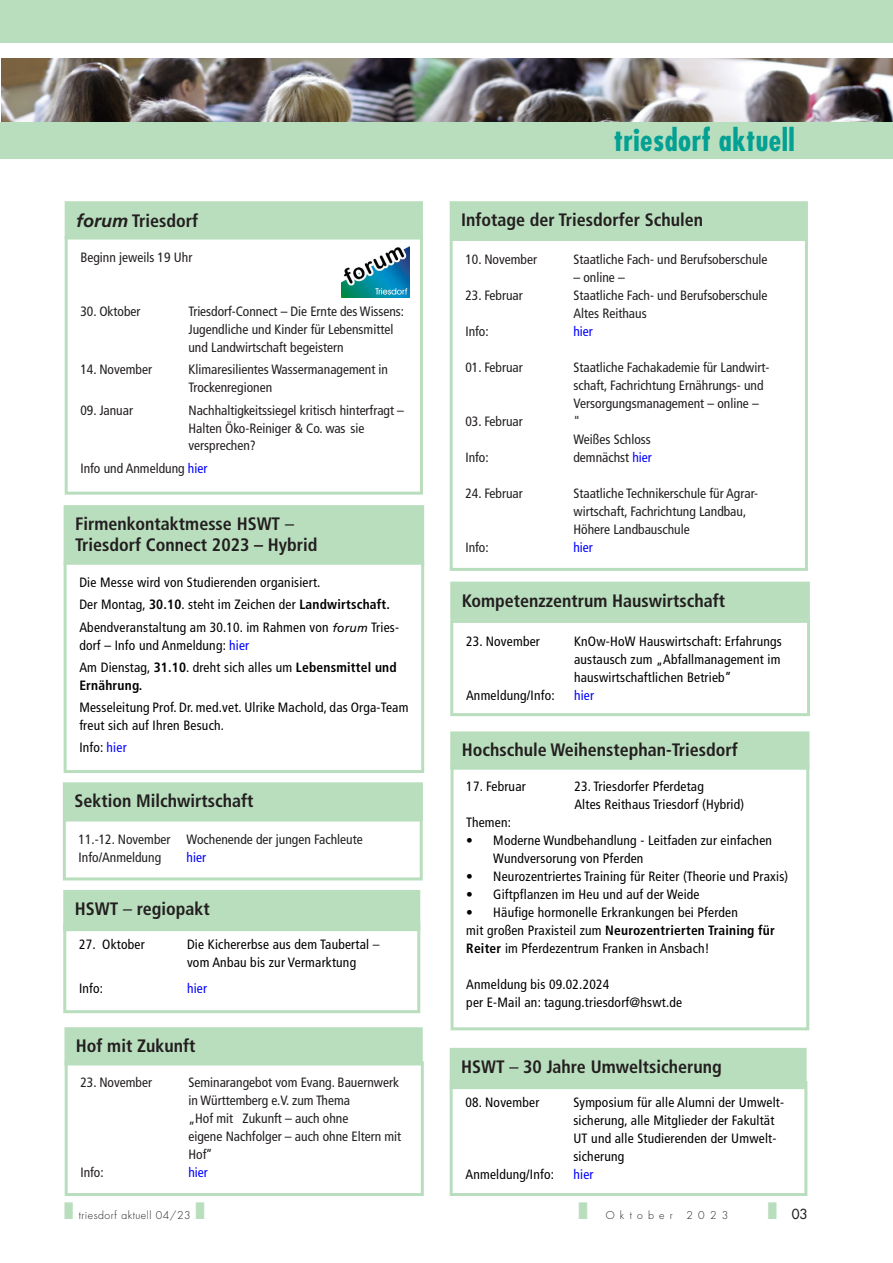
<style>
.page{position:relative;width:893px;height:1263px;background:#fff}
.page>*{position:absolute;margin:0;border:0;box-sizing:border-box;transform-origin:0 0}
.t1{font:700 condensed 30px "Futura";letter-spacing:.015em;color:#03a094}
.t2{font:700 condensed 18px/21px "Frutiger";color:#231f20}
.t3{font:condensed 13.5px/18px "Frutiger";letter-spacing:.015em;color:#000}
.t4{font:condensed 13.5px/18px "Frutiger";color:#231f20}
.t5{font:condensed 13.5px "Frutiger";color:#00f}
.t6{font:700 condensed 13.5px "Frutiger";letter-spacing:.015em;color:#000}
.t7{font:13.5px "Futura";color:#231f20}
.t8{font:300 10.5px "Futura";letter-spacing:.05em;color:#231f20}
.t9{font:300 10.5px "Futura";letter-spacing:.5em;color:#231f20}
.s1{color:#00f}
.s2{font-style:italic;font-stretch:normal}
.s3{font-weight:400}
.s4{font-weight:700}
.s5{font-style:italic;font-stretch:normal;font-size:12px}
.s6{color:#231f20}
</style>
<div class="page">
<div style="left:452px;top:583px;width:356px;height:35px;background:#b9debd"></div>
<div style="left:450px;top:582px;width:360px;height:38px;border:3px solid #b9debd"></div>
<div style="left:450px;top:620px;width:360px;height:96px;border:3px solid #b9debd"></div>
<div style="left:0;top:0;width:893px;height:43px;background:#b9debd"></div>
<img style="left:1px;top:58px;width:892px;height:64px">
<div style="left:0;top:122px;width:893px;height:36px;background:#b9debd"></div>
<div style="left:66px;top:203px;width:355px;height:35px;background:#b9debd"></div>
<div style="left:65px;top:201px;width:358px;height:38px;border:3px solid #b9debd"></div>
<div style="left:65px;top:236px;width:358px;height:259px;border:3px solid #b9debd"></div>
<img style="left:341px;top:246px;width:68px;height:51px">
<div style="left:451px;top:203px;width:355px;height:35px;background:#b9debd"></div>
<div style="left:450px;top:201px;width:358px;height:38px;border:3px solid #b9debd"></div>
<div style="left:450px;top:238px;width:358px;height:333px;border:3px solid #b9debd"></div>
<div style="left:65px;top:891px;width:354px;height:39px;background:#b9debd"></div>
<div style="left:63px;top:890px;width:357px;height:41px;border:3px solid #b9debd"></div>
<div style="left:63px;top:923px;width:357px;height:90px;border:3px solid #b9debd"></div>
<div style="left:64px;top:784px;width:357px;height:35px;background:#b9debd"></div>
<div style="left:63px;top:782px;width:360px;height:38px;border:3px solid #b9debd"></div>
<div style="left:63px;top:818px;width:360px;height:62px;border:3px solid #b9debd"></div>
<div style="left:66px;top:1029px;width:355px;height:35px;background:#b9debd"></div>
<div style="left:64px;top:1027px;width:359px;height:38px;border:3px solid #b9debd"></div>
<div style="left:65px;top:1061px;width:359px;height:135px;border:3px solid #b9debd"></div>
<div style="left:65px;top:507px;width:358px;height:56px;background:#b9debd"></div>
<div style="left:64px;top:505px;width:360px;height:60px;border:3px solid #b9debd"></div>
<div style="left:64px;top:561px;width:360px;height:212px;border:3px solid #b9debd"></div>
<div style="left:452px;top:733px;width:356px;height:35px;background:#b9debd"></div>
<div style="left:450px;top:731px;width:359px;height:39px;border:3px solid #b9debd"></div>
<div style="left:451px;top:765px;width:358px;height:265px;border:3px solid #b9debd"></div>
<div style="left:451px;top:1049px;width:354px;height:38px;background:#b9debd"></div>
<div style="left:450px;top:1048px;width:357px;height:41px;border:3px solid #b9debd"></div>
<div style="left:450px;top:1081px;width:357px;height:115px;border:3px solid #b9debd"></div>
<h1 class="t1" style="left:614px;top:120px;width:182px">triesdorf aktuell</h1>
<h2 class="t2" style="left:461px;top:209px;width:243px">Infotage der Triesdorfer Schulen</h2>
<p class="t4" style="left:465px;top:250px;width:73px">10. November</p>
<p class="t4" style="left:573px;top:250px;width:196px">Staatliche Fach- und Berufsoberschule</p>
<p class="t4" style="left:573px;top:268px;width:53px">– online –</p>
<p class="t4" style="left:465px;top:286px;width:59px">23. Februar</p>
<p class="t4" style="left:573px;top:286px;width:196px">Staatliche Fach- und Berufsoberschule<br>Altes Reithaus</p>
<p class="t4" style="left:465px;top:322px;width:25px">Info:</p>
<p class="t5" style="left:573px;top:323px;width:21px">hier</p>
<p class="t4" style="left:465px;top:358px;width:59px">01. Februar</p>
<p class="t4" style="left:573px;top:358px;width:198px">Staatliche Fachakademie für Landwirt&shy;schaft, Fachrichtung Ernährungs- und<br>Versorgungsmanagement – online –</p>
<p class="t4" style="left:465px;top:412px;width:59px">03. Februar</p>
<p class="t4" style="left:573px;top:412px;width:79px">"<br>Weißes Schloss</p>
<p class="t4" style="left:465px;top:448px;width:25px">Info:</p>
<p class="t4" style="left:573px;top:448px;width:80px">demnächst <span class="s1">hier</span></p>
<p class="t4" style="left:465px;top:484px;width:59px">24. Februar</p>
<p class="t4" style="left:573px;top:484px;width:186px">Staatliche Technikerschule für Agrar&shy;wirtschaft, Fachrichtung Landbau,<br>Höhere Landbauschule</p>
<p class="t4" style="left:465px;top:538px;width:25px">Info:</p>
<p class="t5" style="left:573px;top:539px;width:21px">hier</p>
<h2 class="t2" style="left:76px;top:210px;width:123px"><span class="s2">forum</span> Triesdorf</h2>
<p class="t4" style="left:80px;top:248px;width:113px">Beginn jeweils 19 Uhr</p>
<p class="t4" style="left:80px;top:302px;width:62px">30. Oktober</p>
<p class="t4" style="left:188px;top:302px;width:217px">Triesdorf-Connect – Die Ernte des Wissens:<br>Jugendliche und Kinder für Lebensmittel und Landwirtschaft begeistern</p>
<p class="t4" style="left:80px;top:361px;width:73px">14. November</p>
<p class="t4" style="left:188px;top:361px;width:201px">Klimaresilientes Wassermanagement in<br>Trockenregionen</p>
<p class="t4" style="left:80px;top:401px;width:54px">09. Januar</p>
<p class="t4" style="left:188px;top:401px;width:217px">Nachhaltigkeitssiegel kritisch hinterfragt –<br>Halten Öko-Reiniger &amp; Co. was sie versprechen?</p>
<p class="t4" style="left:80px;top:459px;width:129px">Info und Anmeldung <span class="s1">hier</span></p>
<h2 class="t2" style="left:75px;top:513px;width:244px">Firmenkontaktmesse HSWT <span class="s3">–<br></span>Triesdorf Connect 2023 – Hybrid</h2>
<p class="t3" style="left:79px;top:571px;width:321px;line-height:22.2px">Die Messe wird von Studierenden organisiert.<br>Der Montag, <span class="s4">30.10</span>. steht im Zeichen der <span class="s4">Landwirtschaft.<br></span>Abendveranstaltung am 30.10. im Rahmen von <span class="s5">forum</span> Tries-</p>
<p class="t3" style="left:79px;top:634px;width:319px;line-height:22.2px">dorf – Info und Anmeldung: <span class="s1">hier<br></span>Am Dienstag, <span class="s4">31.10</span>. dreht sich alles um <span class="s4">Lebensmittel und</span></p>
<p class="t6" style="left:79px;top:677px;width:65px">Ernährung.</p>
<p class="t3" style="left:79px;top:699px;width:331px">Messeleitung Prof. Dr. med.vet. Ulrike Machold, das Orga-Team freut sich auf Ihren Besuch.</p>
<p class="t3" style="left:79px;top:739px;width:49px">Info: <span class="s1">hier</span></p>
<h2 class="t2" style="left:462px;top:740px;width:278px">Hochschule Weihenstephan-Triesdorf</h2>
<p class="t3" style="left:466px;top:777px;width:61px">17. Februar</p>
<p class="t3" style="left:574px;top:777px;width:171px">23. Triesdorfer Pferdetag<br>Altes Reithaus Triesdorf (Hybrid)</p>
<p class="t3" style="left:466px;top:813px;width:46px">Themen:</p>
<p class="t3" style="left:493px;top:831px;width:280px;text-indent:-27px">• Moderne Wundbehandlung - Leitfaden zur einfachen<br>Wundversorung von Pferden</p>
<p class="t3" style="left:466px;top:867px;width:323px">• Neurozentriertes Training für Reiter (Theorie und Praxis)</p>
<p class="t3" style="left:466px;top:885px;width:235px">• Giftpflanzen im Heu und auf der Weide</p>
<p class="t3" style="left:466px;top:903px;width:310px">• Häufige hormonelle Erkrankungen bei Pferden<br>mit großen Praxisteil zum <span class="s4">Neurozentrierten Training für<br>Reiter</span> im Pferdezentrum Franken in Ansbach!</p>
<p class="t3" style="left:466px;top:975px;width:217px">Anmeldung bis 09.02.2024<br>per E-Mail an: tagung.triesdorf@hswt.de</p>
<h2 class="t2" style="left:462px;top:590px;width:265px">Kompetenzzentrum Hauswirtschaft</h2>
<p class="t3" style="left:466px;top:632px;width:75px">23. November</p>
<p class="t3" style="left:574px;top:632px;width:209px;text-align:justify">KnOw-HoW Hauswirtschaft: Erfahrungs austausch zum „Abfallmanagement im hauswirtschaftlichen Betrieb”</p>
<p class="t3" style="left:466px;top:686px;width:90px">Anmeldung/Info:</p>
<p class="t5" style="left:574px;top:687px;width:22px">hier</p>
<h2 class="t2" style="left:74px;top:791px;width:181px">Sektion Milchwirtschaft</h2>
<p class="t4" style="left:79px;top:831px;width:286px">11.-12. November Wochenende der jungen Fachleute<br>Info/Anmeldung</p>
<p class="t5" style="left:187px;top:850px;width:21px">hier</p>
<h2 class="t2" style="left:75px;top:898px;width:137px">HSWT <span class="s3">–</span> regiopakt</h2>
<p class="t3" style="left:79px;top:935px;width:67px">27. Oktober</p>
<p class="t3" style="left:187px;top:935px;width:194px">Die Kichererbse aus dem Taubertal <span class="s6">– </span>vom Anbau bis zur Vermarktung</p>
<p class="t3" style="left:79px;top:980px;width:26px">Info:</p>
<p class="t5" style="left:187px;top:981px;width:22px">hier</p>
<h2 class="t2" style="left:76px;top:1035px;width:121px">Hof mit Zukunft</h2>
<p class="t4" style="left:80px;top:1073px;width:73px">23. November</p>
<p class="t4" style="left:188px;top:1073px;width:214px">Seminarangebot vom Evang. Bauernwerk in Württemberg e.V. zum Thema<br>„Hof mit Zukunft – auch ohne<br>eigene Nachfolger – auch ohne Eltern mit<br>Hof”</p>
<p class="t4" style="left:80px;top:1163px;width:25px">Info:</p>
<p class="t5" style="left:188px;top:1164px;width:21px">hier</p>
<h2 class="t2" style="left:461px;top:1056px;width:262px">HSWT <span class="s3">–</span> 30 Jahre Umweltsicherung</h2>
<p class="t3" style="left:465px;top:1093px;width:75px">08. November</p>
<p class="t3" style="left:573px;top:1093px;width:212px">Symposium für alle Alumni der Umwelt&shy;sicherung, alle Mitglieder der Fakultät<br>UT und alle Studierenden der Umwelt&shy;sicherung</p>
<p class="t3" style="left:465px;top:1165px;width:90px">Anmeldung/Info:</p>
<p class="t5" style="left:573px;top:1166px;width:22px">hier</p>
<p class="t8" style="left:79px;top:1209px;width:114px">triesdorf aktuell 04/23</p>
<p class="t9" style="left:606px;top:1209px;width:69px">Oktober</p>
<p class="t8" style="left:686px;top:1209px;width:43px">2023</p>
<p class="t7" style="left:792px;top:1205px;width:17px">03</p>
</div>
